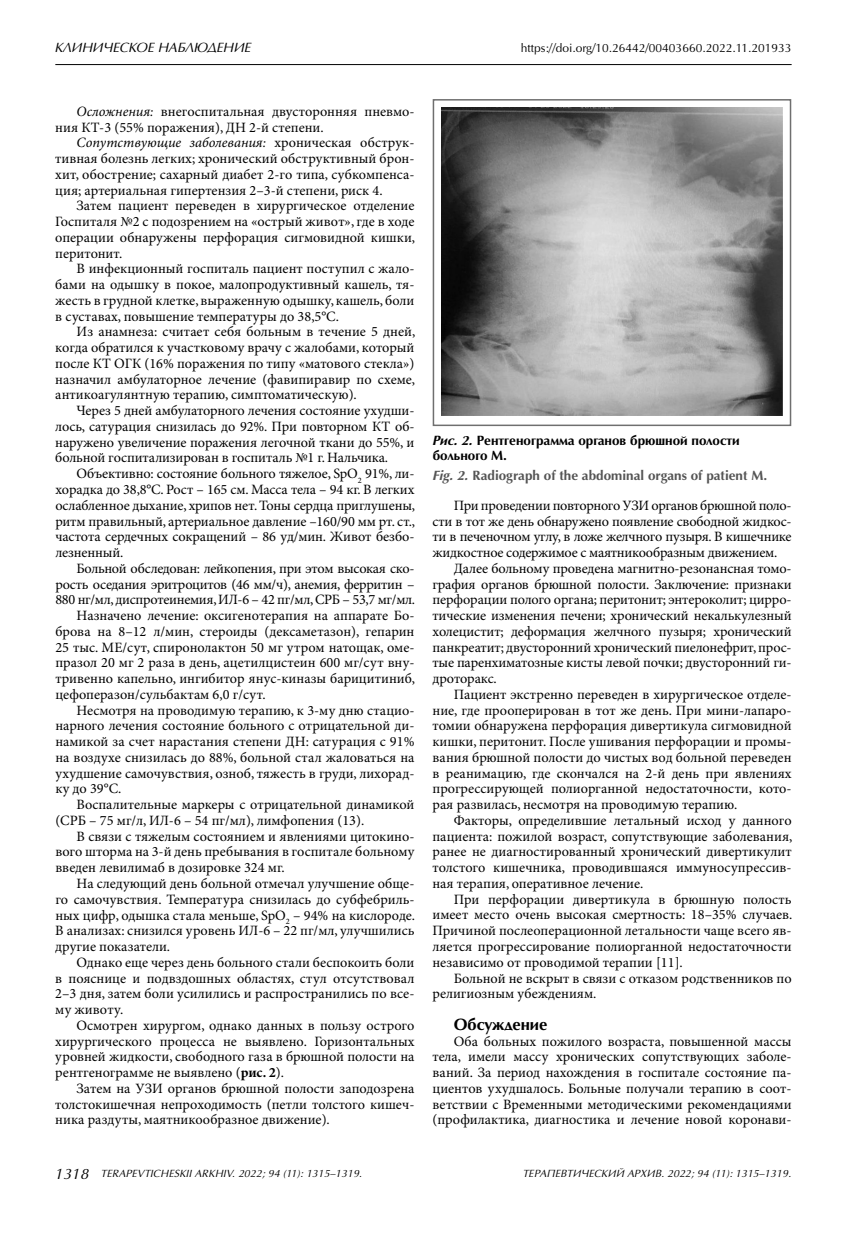
<style>
.page{position:relative;width:864px;height:1234px;background:#fff}
.page>*{position:absolute;margin:0;border:0;box-sizing:border-box;transform-origin:0 0}
.t1{font:700 16.5px "AG Opus HRC";color:#000}
.t2{font:14.25px/15.8px "Minion Pro";color:#000;text-align:justify}
.t3{font:14.25px "Minion Pro";letter-spacing:-.02em;color:#000}
.t4{font:700 13.5px/15.8px "AG Opus HRC";color:#000}
.t5{font:700 13.5px "AG Opus HRC";color:#545454}
.t6{font:italic 13.5px "AG Opus C";color:#000}
.t7{font:12px "AG Opus HRC";color:#000}
.t8{font:italic 10.5px "AG Opus HRC";letter-spacing:.01em;color:#000}
.s1{font-style:italic}
.s2{font-weight:700}
.s3{font-size:15px}
</style>
<div class="page">
<hr style="left:55px;top:64px;width:736px;height:1px;background:#000">
<img style="left:441px;top:107px;width:340px;height:308px">
<div style="left:432px;top:99px;width:358px;height:327px;border:2px solid #6f6f6f"></div>
<p class="t6" style="left:55px;top:40px;width:58px">Клиническое</p>
<p class="t6" style="left:158px;top:40px;width:47px">наблюде</p>
<p class="t6" style="left:223px;top:40px;width:29px">ние</p>
<p class="t7" style="left:520px;top:41px;width:272px">https://doi.org/10.26442/00403660.2022.11.201933</p>
<p class="t2" style="left:55px;top:104px;width:360px;text-indent:21px"><span class="s1">Осложнения:</span> внегоспитальная двусторонняя пневмо&shy;ния КТ-3 (55% поражения), ДН 2-й степени.</p>
<p class="t2" style="left:55px;top:135px;width:360px;text-indent:21px"><span class="s1">Сопутствующие заболевания:</span> хроническая обструк&shy;тивная болезнь легких; хронический обструктивный брон&shy;хит, обострение; сахарный диабет 2-го типа, субкомпенса&shy;ция; артериальная гипертензия 2–3-й степени, риск 4.</p>
<p class="t2" style="left:55px;top:198px;width:361px;text-indent:21px">Затем пациент переведен в хирургическое отделение Госпиталя №2 с подозрением на «острый живот», где в ходе операции обнаружены перфорация сигмовидной кишки, перитонит.</p>
<p class="t2" style="left:55px;top:261px;width:360px;text-indent:21px">В инфекционный госпиталь пациент поступил с жало&shy;бами на одышку в покое, малопродуктивный кашель, тя&shy;жесть в грудной клетке, выраженную одышку, кашель, боли в суставах, повышение температуры до 38,5°С.</p>
<p class="t2" style="left:55px;top:324px;width:361px;text-indent:21px">Из анамнеза: считает себя больным в течение 5 дней, когда обратился к участковому врачу с жалобами, который после КТ ОГК (16% поражения по типу «матового стекла») назначил амбулаторное лечение (фавипиравир по схеме, антикоагулянтную терапию, симптоматическую).</p>
<p class="t2" style="left:55px;top:403px;width:360px;text-indent:21px">Через 5 дней амбулаторного лечения состояние ухудши&shy;лось, сатурация снизилась до 92%. При повторном КТ об&shy;наружено увеличение поражения легочной ткани до 55%, и больной госпитализирован в госпиталь №1 г. Нальчика.</p>
<p class="t2" style="left:55px;top:466px;width:361px;text-indent:21px">Объективно: состояние больного тяжелое, SpО<sub>2</sub> 91%, ли&shy;хорадка до 38,8°С. Рост – 165 см. Масса тела – 94 кг. В легких ослабленное дыхание, хрипов нет. Тоны сердца приглушены, ритм правильный, артериальное давление –160/90 мм рт. ст., частота сердечных сокращений – 86 уд/мин. Живот безбо&shy;лезненный.</p>
<p class="t3" style="left:77px;top:559px;width:339px">Больной обследован: лейкопения, при этом высокая ско-</p>
<p class="t3" style="left:55px;top:575px;width:360px">рость оседания эритроцитов (46 мм/ч), анемия, ферритин –</p>
<p class="t3" style="left:55px;top:591px;width:361px">880 нг/мл, диспротеинемия, ИЛ-6 – 42 пг/мл, СРБ – 53,7 мг/мл.</p>
<p class="t2" style="left:77px;top:608px;width:339px">Назначено лечение: оксигенотерапия на аппарате Бо-</p>
<p class="t2" style="left:55px;top:624px;width:360px">брова на 8–12 л/мин, стероиды (дексаметазон), гепарин</p>
<p class="t2" style="left:55px;top:639px;width:360px">25 тыс. МЕ/сут, спиронолактон 50 мг утром натощак, оме-</p>
<p class="t2" style="left:55px;top:655px;width:360px">празол 20 мг 2 раза в день, ацетилцистеин 600 мг/сут вну-</p>
<p class="t2" style="left:55px;top:671px;width:361px">тривенно капельно, ингибитор янус-киназы барицитиниб,</p>
<p class="t2" style="left:55px;top:687px;width:212px">цефоперазон/сульбактам 6,0 г/сут.</p>
<p class="t2" style="left:77px;top:702px;width:339px">Несмотря на проводимую терапию, к 3-му дню стацио-</p>
<p class="t2" style="left:55px;top:718px;width:360px">нарного лечения состояние больного с отрицательной ди-</p>
<p class="t2" style="left:55px;top:734px;width:360px">намикой за счет нарастания степени ДН: сатурация с 91%</p>
<p class="t2" style="left:55px;top:750px;width:360px">на воздухе снизилась до 88%, больной стал жаловаться на</p>
<p class="t2" style="left:55px;top:765px;width:360px">ухудшение самочувствия, озноб, тяжесть в груди, лихорад-</p>
<p class="t2" style="left:55px;top:781px;width:68px">ку до 39°С.</p>
<p class="t2" style="left:77px;top:797px;width:339px">Воспалительные маркеры с отрицательной динамикой</p>
<p class="t2" style="left:55px;top:812px;width:310px">(СРБ – 75 мг/л, ИЛ-6 – 54 пг/мл), лимфопения (13).</p>
<p class="t2" style="left:77px;top:828px;width:339px">В связи с тяжелым состоянием и явлениями цитокино-</p>
<p class="t2" style="left:55px;top:844px;width:360px">вого шторма на 3-й день пребывания в госпитале больному</p>
<p class="t2" style="left:55px;top:860px;width:231px">введен левилимаб в дозировке 324 мг.</p>
<p class="t2" style="left:77px;top:875px;width:339px">На следующий день больной отмечал улучшение обще-</p>
<p class="t2" style="left:55px;top:891px;width:360px">го самочувствия. Температура снизилась до субфебриль-</p>
<p class="t2" style="left:55px;top:907px;width:361px">ных цифр, одышка стала меньше, SpО<sub>2</sub> – 94% на кислороде.</p>
<p class="t2" style="left:55px;top:923px;width:360px">В анализах: снизился уровень ИЛ-6 – 22 пг/мл, улучшились</p>
<p class="t2" style="left:55px;top:939px;width:116px">другие показатели.</p>
<p class="t2" style="left:77px;top:954px;width:339px">Однако еще через день больного стали беспокоить боли</p>
<p class="t2" style="left:55px;top:970px;width:360px">в пояснице и подвздошных областях, стул отсутствовал</p>
<p class="t2" style="left:55px;top:986px;width:360px">2–3 дня, затем боли усилились и распространились по все-</p>
<p class="t2" style="left:55px;top:1002px;width:69px">му животу.</p>
<p class="t2" style="left:77px;top:1017px;width:339px">Осмотрен хирургом, однако данных в пользу острого</p>
<p class="t2" style="left:55px;top:1033px;width:360px">хирургического процесса не выявлено. Горизонтальных</p>
<p class="t2" style="left:55px;top:1049px;width:360px">уровней жидкости, свободного газа в брюшной полости на</p>
<p class="t2" style="left:55px;top:1065px;width:230px">рентгенограмме не выявлено (<span class="s2">рис. 2</span>).</p>
<p class="t2" style="left:77px;top:1080px;width:339px">Затем на УЗИ органов брюшной полости заподозрена</p>
<p class="t2" style="left:55px;top:1096px;width:360px">толстокишечная непроходимость (петли толстого кишеч-</p>
<p class="t2" style="left:55px;top:1112px;width:276px">ника раздуты, маятникообразное движение).</p>
<p class="t4" style="left:432px;top:432px;width:308px"><span class="s1">Рис. 2.</span> Рентгенограмма органов брюшной полости больного М.</p>
<p class="t5" style="left:432px;top:467px;width:336px"><span class="s1">Fig. 2.</span> Radiograph of the abdominal organs of patient M.</p>
<p class="t2" style="left:432px;top:498px;width:360px;text-indent:21px">При проведении повторного УЗИ органов брюшной поло&shy;сти в тот же день обнаружено появление свободной жидкос&shy;ти в печеночном углу, в ложе желчного пузыря. В кишечнике жидкостное содержимое с маятникообразным движением.</p>
<p class="t2" style="left:432px;top:561px;width:360px;text-indent:21px">Далее больному проведена магнитно-резонансная томо&shy;графия органов брюшной полости. Заключение: признаки перфорации полого органа; перитонит; энтероколит; цирро&shy;тические изменения печени; хронический некалькулезный холецистит; деформация желчного пузыря; хронический панкреатит; двусторонний хронический пиелонефрит, прос&shy;тые паренхиматозные кисты левой почки; двусторонний ги&shy;дроторакс.</p>
<p class="t2" style="left:432px;top:686px;width:360px;text-indent:21px">Пациент экстренно переведен в хирургическое отделе&shy;ние, где прооперирован в тот же день. При мини-лапаро&shy;томии обнаружена перфорация дивертикула сигмовидной кишки, перитонит. После ушивания перфорации и промы&shy;вания брюшной полости до чистых вод больной переведен в реанимацию, где скончался на 2-й день при явлениях прогрессирующей полиорганной недостаточности, кото&shy;рая развилась, несмотря на проводимую терапию.</p>
<p class="t2" style="left:432px;top:812px;width:361px;text-indent:21px">Факторы, определившие летальный исход у данного пациента: пожилой возраст, сопутствующие заболевания, ранее не диагностированный хронический дивертикулит толстого кишечника, проводившаяся иммуносупрессив&shy;ная терапия, оперативное лечение.</p>
<p class="t2" style="left:432px;top:891px;width:361px;text-indent:21px">При перфорации дивертикула в брюшную полость имеет место очень высокая смертность: 18–35% случаев.<br>Причиной послеоперационной летальности чаще всего яв&shy;ляется прогрессирование полиорганной недостаточности независимо от проводимой терапии [11].</p>
<p class="t2" style="left:432px;top:970px;width:360px;text-indent:21px">Больной не вскрыт в связи с отказом родственников по религиозным убеждениям.</p>
<p class="t1" style="left:453px;top:1014px;width:95px">Обсуждение</p>
<p class="t2" style="left:432px;top:1033px;width:360px;text-indent:21px">Оба больных пожилого возраста, повышенной массы тела, имели массу хронических сопутствующих заболе&shy;ваний. За период нахождения в госпитале состояние па&shy;циентов ухудшалось. Больные получали терапию в соот&shy;ветствии с Временными методическими рекомендациями (профилактика, диагностика и лечение новой коронави-</p>
<p class="t8" style="left:55px;top:1167px;width:308px"><span class="s3">1318</span> TERAPEVTICHESKII ARKHIV. 2022; 94 (11): 1315–1319.</p>
<p class="t8" style="left:523px;top:1167px;width:270px">ТЕРАПЕВТИЧЕСКИЙ АРХИВ. 2022; 94 (11): 1315–1319.</p>
</div>
